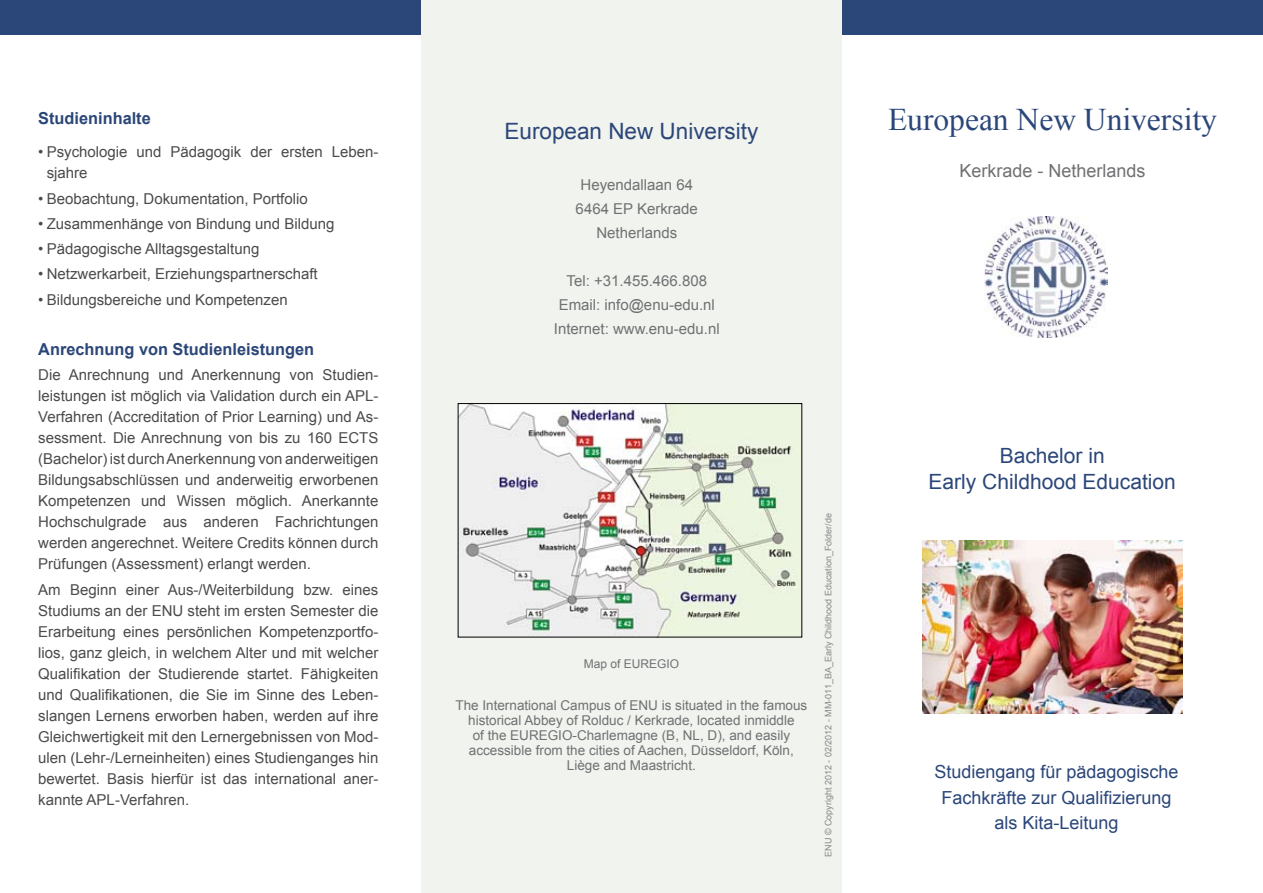
<style>
.page{position:relative;width:1263px;height:893px;background:#fff}
.page>*{position:absolute;margin:0;border:0;box-sizing:border-box;transform-origin:0 0}
.t1{font:31.5px "Times New Roman";color:#2b4679}
.t2{font:22.5px "Arial";color:#2b4679}
.t3{font:21px/25.5px "Arial";color:#2b4679;text-align:center}
.t4{font:18px/25.5px "Arial";color:#2b4679;text-align:center}
.t5{font:18px "Arial";color:#707173}
.t6{font:700 16.5px "Arial";color:#2b4679}
.t7{font:15px/21px "Arial";color:#4b4b4d;text-align:justify}
.t8{font:15px/24px "Arial";color:#707173;text-align:center}
.t9{font:13.5px/15px "Arial";color:#707173;text-align:center}
.t10{font:12px "Arial";color:#707173}
.t11{font:9px "Arial";color:#87888a}
</style>
<div class="page">
<div style="left:421px;top:0;width:421px;height:893px;background:#f1f3ee"></div>
<div style="left:0;top:0;width:421px;height:34px;background:#2b4679"></div>
<div style="left:842px;top:0;width:421px;height:34px;background:#2b4679"></div>
<img style="left:460px;top:405px;width:340px;height:230px">
<div style="left:458px;top:403px;width:344px;height:234px;border:1px solid #000"></div>
<img style="left:922px;top:540px;width:260px;height:174px">
<img style="left:985px;top:216px;width:122px;height:121px">
<p class="t6" style="left:38px;top:107px;width:114px">Studieninhalte</p>
<p class="t7" style="left:47px;top:142px;width:333px;text-indent:-9px">• Psychologie und Pädagogik der ersten Leben&shy;sjahre</p>
<p class="t7" style="left:38px;top:188px;width:271px">• Beobachtung, Dokumentation, Portfolio</p>
<p class="t7" style="left:38px;top:213px;width:298px">• Zusammenhänge von Bindung und Bildung</p>
<p class="t7" style="left:38px;top:239px;width:223px">• Pädagogische Alltagsgestaltung</p>
<p class="t7" style="left:38px;top:264px;width:281px">• Netzwerkarbeit, Erziehungspartnerschaft</p>
<p class="t7" style="left:38px;top:289px;width:251px">• Bildungsbereiche und Kompetenzen</p>
<p class="t6" style="left:38px;top:338px;width:277px">Anrechnung von Studienleistungen</p>
<p class="t7" style="left:38px;top:365px;width:342px">Die Anrechnung und Anerkennung von Studien&shy;leistungen ist möglich via Validation durch ein APL-Verfahren (Accreditation of Prior Learning) und As&shy;sessment. Die Anrechnung von bis zu 160 ECTS (Bachelor) ist durch Anerkennung von anderweitigen Bildungsabschlüssen und anderweitig erworbenen Kompetenzen und Wissen möglich. Anerkannte Hochschulgrade aus anderen Fachrichtungen werden angerechnet. Weitere Credits können durch Prüfungen (Assessment) erlangt werden.</p>
<p class="t7" style="left:38px;top:579px;width:342px">Am Beginn einer Aus-/Weiterbildung bzw. eines Studiums an der ENU steht im ersten Semester die Erarbeitung eines persönlichen Kompetenzportfo&shy;lios, ganz gleich, in welchem Alter und mit welcher Qualifikation der Studierende startet. Fähigkeiten und Qualifikationen, die Sie im Sinne des Leben&shy;slangen Lernens erworben haben, werden auf ihre Gleichwertigkeit mit den Lernergebnissen von Mod&shy;ulen (Lehr-/Lerneinheiten) eines Studienganges hin bewertet. Basis hierfür ist das international aner&shy;kannte APL-Verfahren.</p>
<h2 class="t2" style="left:504px;top:117px;width:255px">European New University</h2>
<p class="t8" style="left:576px;top:173px;width:124px">Heyendallaan 64<br>6464 EP Kerkrade<br>Netherlands</p>
<p class="t8" style="left:554px;top:269px;width:167px">Tel: +31.455.466.808<br>Email: info@enu-edu.nl<br>Internet: www.enu-edu.nl</p>
<p class="t10" style="left:584px;top:656px;width:97px">Map of EUREGIO</p>
<p class="t9" style="left:455px;top:698px;width:353px">The International Campus of ENU is situated in the famous historical Abbey of Rolduc / Kerkrade, located inmiddle<br>of the EUREGIO-Charlemagne (B, NL, D), and easily accessible from the cities of Aachen, Düsseldorf, Köln, Liège and Maastricht.</p>
<p class="t11" style="left:822px;top:857px;width:345px;rotate:-90deg">ENU © Copyright 2012 - 02/2012 - MM-011_BA_Early Childhood Education_Folder/de</p>
<h1 class="t1" style="left:888px;top:98px;width:330px">European New University</h1>
<p class="t5" style="left:959px;top:158px;width:188px">Kerkrade - Netherlands</p>
<h3 class="t3" style="left:928px;top:443px;width:249px">Bachelor in<br>Early Childhood Education</h3>
<p class="t4" style="left:934px;top:759px;width:246px">Studiengang für pädagogische<br>Fachkräfte zur Qualifizierung als Kita-Leitung</p>
</div>
